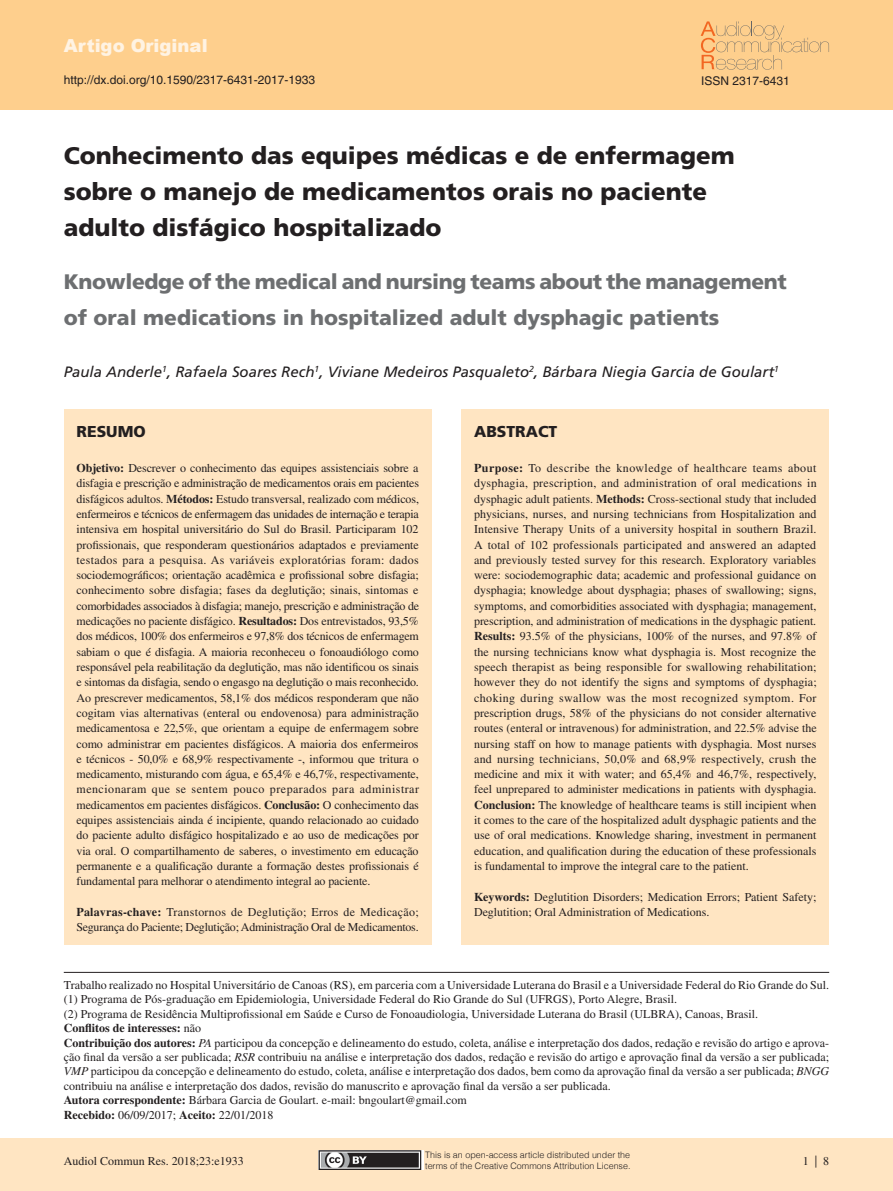
<style>
.page{position:relative;width:893px;height:1191px;background:#fff}
.page>*{position:absolute;margin:0;border:0;box-sizing:border-box;transform-origin:0 0}
.Título{font:900 24px/36px "Frutiger";color:#231f20}
.Título-secundário{font:900 21px/36px "Frutiger";color:#6d6f71}
.t1{font:900 18px "Arial";color:#fff3e3}
.Sessão{font:900 15.75px "Frutiger";color:#231f20}
.Autores{font:italic 15px "Frutiger";color:#231f20}
.Resumo{font:12px/15.3px "Times";color:#231f20;text-align:justify}
.Rodapé_sem_linha{font:12px/14.4px "Times";color:#231f20;text-align:justify}
.Rodapé{font:12px "Times";color:#231f20}
.Resumo-2{font:12px/15.3px "Times";letter-spacing:-.02em;color:#231f20}
.t2{font:12px "Helvetica";color:#231f20}
.Rodapé_sem_linha-2{font:700 12px "Times";color:#231f20}
.t3{font:300 8.85px "Helvetica";color:#231f20}
.s1{font-weight:700}
.s2{font-weight:400}
.s3{font-style:italic}
</style>
<div class="page">
<div style="left:0;top:1138px;width:893px;height:53px;background:#ffe5c2"></div>
<div style="left:0;top:0;width:893px;height:110px;background:#fecf8d"></div>
<svg style="left:701px;top:21px;width:128px;height:49px"></svg>
<div style="left:65px;top:409px;width:367px;height:535px;background:#ffe5c2"></div>
<div style="left:461px;top:409px;width:368px;height:535px;background:#ffe5c2"></div>
<hr style="left:64px;top:972px;width:765px;height:1px;background:#231f20">
<img style="left:319px;top:1150px;width:105px;height:19px">
<h3 class="t1" style="left:64px;top:32px;width:145px">Artigo Original</h3>
<p class="t2" style="left:64px;top:73px;width:253px">http://dx.doi.org/10.1590/2317-6431-2017-1933</p>
<p class="t2" style="left:701px;top:74px;width:90px">ISSN 2317-6431</p>
<p class="Título" style="left:64px;top:137px;width:673px">Conhecimento das equipes médicas e de enfermagem sobre o manejo de medicamentos orais no paciente adulto disfágico hospitalizado</p>
<p class="Título-secundário" style="left:64px;top:263px;width:725px">Knowledge of the medical and nursing teams about the management of oral medications in hospitalized adult dysphagic patients</p>
<p class="Autores" style="left:64px;top:363px;width:717px">Paula Anderle<sup>1</sup>, Rafaela Soares Rech<sup>1</sup>, Viviane Medeiros Pasqualeto<sup>2</sup>, Bárbara Niegia Garcia de Goulart<sup>1</sup></p>
<p class="Sessão" style="left:77px;top:422px;width:71px">RESUMO</p>
<p class="Resumo" style="left:77px;top:460px;width:344px"><span class="s1">Objetivo:</span> Descrever o conhecimento das equipes assistenciais sobre a disfagia e prescrição e administração de medicamentos orais em pacientes disfágicos adultos. <span class="s1">Métodos:</span> Estudo transversal, realizado com médicos, enfermeiros e técnicos de enfermagem das unidades de internação e terapia intensiva em hospital universitário do Sul do Brasil. Participaram 102 profissionais, que responderam questionários adaptados e previamente testados para a pesquisa. As variáveis exploratórias foram: dados sociodemográficos; orientação acadêmica e profissional sobre disfagia; conhecimento sobre disfagia; fases da deglutição; sinais, sintomas e comorbidades associados à disfagia; manejo, prescrição e administração de medicações no paciente disfágico. <span class="s1">Resultados:</span> Dos entrevistados, 93,5% dos médicos, 100% dos enfermeiros e 97,8% dos técnicos de enfermagem sabiam o que é disfagia. A maioria reconheceu o fonoaudiólogo como responsável pela reabilitação da deglutição, mas não identificou os sinais e sintomas da disfagia, sendo o engasgo na deglutição o mais reconhecido.<br>Ao prescrever medicamentos, 58,1% dos médicos responderam que não cogitam vias alternativas (enteral ou endovenosa) para administração medicamentosa e 22,5%, que orientam a equipe de enfermagem sobre como administrar em pacientes disfágicos. A maioria dos enfermeiros e técnicos - 50,0% e 68,9% respectivamente -, informou que tritura o medicamento, misturando com água, e 65,4% e 46,7%, respectivamente, mencionaram que se sentem pouco preparados para administrar medicamentos em pacientes disfágicos. <span class="s1">Conclusão:</span> O conhecimento das equipes assistenciais ainda é incipiente, quando relacionado ao cuidado do paciente adulto disfágico hospitalizado e ao uso de medicações por via oral. O compartilhamento de saberes, o investimento em educação permanente e a qualificação durante a formação destes profissionais é fundamental para melhorar o atendimento integral ao paciente.</p>
<p class="Resumo-2" style="left:77px;top:904px;width:344px"><span class="s1">Palavras-chave:</span> Transtornos de Deglutição; Erros de Medicação;<br>Segurança do Paciente; Deglutição; Administração Oral de Medicamentos.</p>
<p class="Sessão" style="left:474px;top:422px;width:85px">ABSTRACT</p>
<p class="Resumo" style="left:474px;top:460px;width:344px"><span class="s1">Purpose:</span> To describe the knowledge of healthcare teams about dysphagia, prescription, and administration of oral medications in dysphagic adult patients. <span class="s1">Methods:</span> Cross-sectional study that included physicians, nurses, and nursing technicians from Hospitalization and Intensive Therapy Units of a university hospital in southern Brazil.<br>A total of 102 professionals participated and answered an adapted and previously tested survey for this research. Exploratory variables were: sociodemographic data; academic and professional guidance on dysphagia; knowledge about dysphagia; phases of swallowing; signs, symptoms, and comorbidities associated with dysphagia; management, prescription, and administration of medications in the dysphagic patient.<br><span class="s1">Results:</span> 93.5% of the physicians, 100% of the nurses, and 97.8% of the nursing technicians know what dysphagia is. Most recognize the speech therapist as being responsible for swallowing rehabilitation; however they do not identify the signs and symptoms of dysphagia; choking during swallow was the most recognized symptom. For prescription drugs, 58% of the physicians do not consider alternative routes (enteral or intravenous) for administration, and 22.5% advise the nursing staff on how to manage patients with dysphagia. Most nurses and nursing technicians, 50,0% and 68,9% respectively, crush the medicine and mix it with water; and 65,4% and 46,7%, respectively, feel unprepared to administer medications in patients with dysphagia.<br><span class="s1">Conclusion:</span> The knowledge of healthcare teams is still incipient when it comes to the care of the hospitalized adult dysphagic patients and the use of oral medications. Knowledge sharing, investment in permanent education, and qualification during the education of these professionals is fundamental to improve the integral care to the patient.</p>
<p class="Resumo" style="left:474px;top:889px;width:344px"><span class="s1">Keywords:</span> Deglutition Disorders; Medication Errors; Patient Safety;<br>Deglutition; Oral Administration of Medications.</p>
<p class="Rodapé" style="left:64px;top:978px;width:767px">Trabalho realizado no Hospital Universitário de Canoas (RS), em parceria com a Universidade Luterana do Brasil e a Universidade Federal do Rio Grande do Sul.</p>
<p class="Rodapé_sem_linha" style="left:64px;top:992px;width:615px">(1) Programa de Pós-graduação em Epidemiologia, Universidade Federal do Rio Grande do Sul (UFRGS), Porto Alegre, Brasil.</p>
<p class="Rodapé_sem_linha" style="left:64px;top:1006px;width:696px">(2) Programa de Residência Multiprofissional em Saúde e Curso de Fonoaudiologia, Universidade Luterana do Brasil (ULBRA), Canoas, Brasil.</p>
<p class="Rodapé_sem_linha-2" style="left:64px;top:1021px;width:139px">Conflitos de interesses: <span class="s2">não</span></p>
<p class="Rodapé_sem_linha" style="left:64px;top:1035px;width:767px"><span class="s1">Contribuição dos autores:</span> <span class="s3">PA</span> participou da concepção e delineamento do estudo, coleta, análise e interpretação dos dados, redação e revisão do artigo e aprova&shy;ção final da versão a ser publicada; <span class="s3">RSR</span> contribuiu na análise e interpretação dos dados, redação e revisão do artigo e aprovação final da versão a ser publicada; <span class="s3">VMP</span> participou da concepção e delineamento do estudo, coleta, análise e interpretação dos dados, bem como da aprovação final da versão a ser publicada; <span class="s3">BNGG </span>contribuiu na análise e interpretação dos dados, revisão do manuscrito e aprovação final da versão a ser publicada.</p>
<p class="Rodapé_sem_linha" style="left:64px;top:1093px;width:405px"><span class="s1">Autora correspondente:</span> Bárbara Garcia de Goulart. e-mail: bngoulart@gmail.com</p>
<p class="Rodapé_sem_linha" style="left:64px;top:1107px;width:211px"><span class="s1">Recebido:</span> 06/09/2017; <span class="s1">Aceito:</span> 22/01/2018</p>
<p class="t3" style="left:425px;top:1147px;width:207px">This is an open-access article distributed under the</p>
<p class="t3" style="left:425px;top:1158px;width:207px">terms of the Creative Commons Attribution License.</p>
<p class="Resumo" style="left:64px;top:1153px;width:182px">Audiol Commun Res. 2018;23:e1933</p>
<p class="Resumo" style="left:803px;top:1153px;width:28px">1 | 8</p>
</div>
